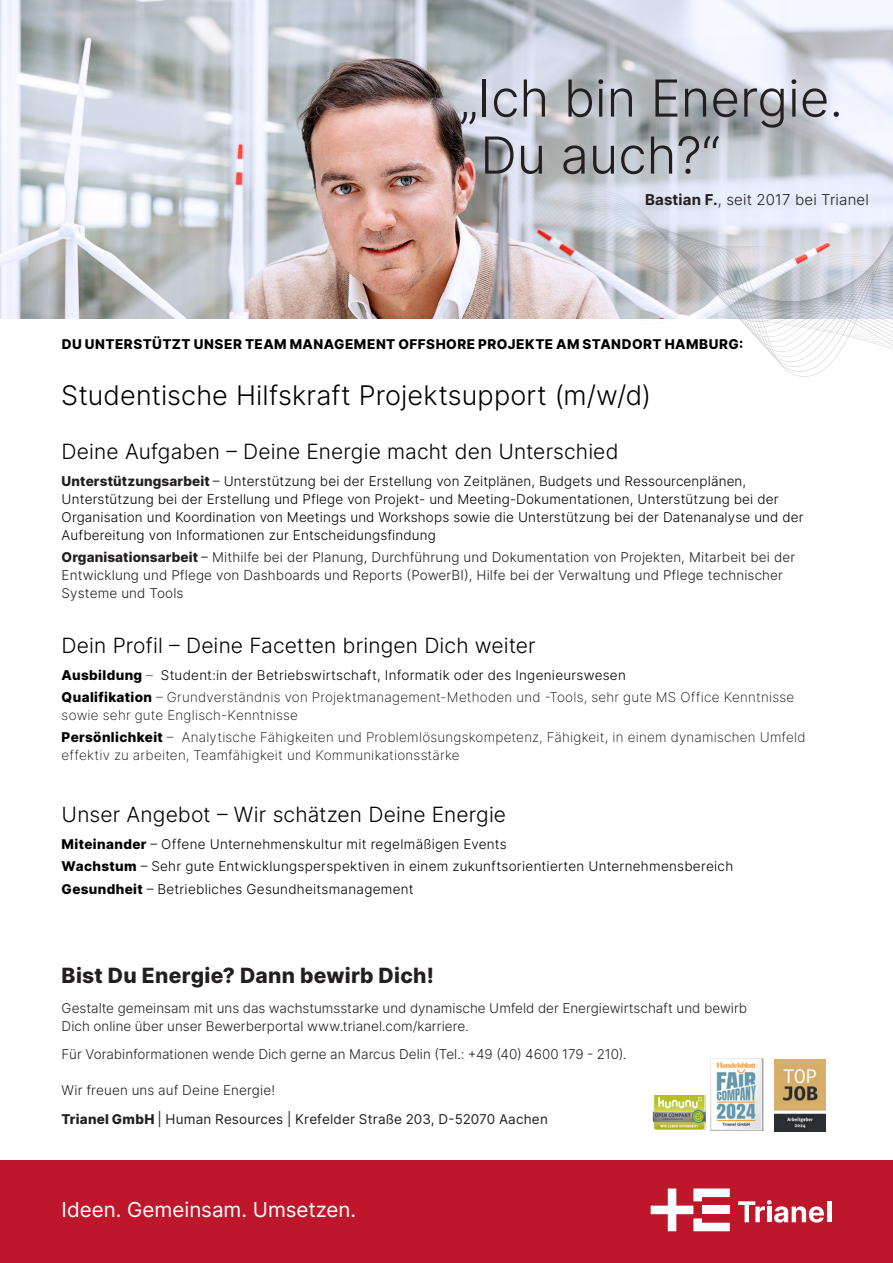
<style>
.page{position:relative;width:893px;height:1263px;background:#fff}
.page>*{position:absolute;margin:0;border:0;box-sizing:border-box;transform-origin:0 0}
.t1{font:300 51px "Inter";color:#231f20}
.t2{font:300 27px "Inter";letter-spacing:.005em;color:#000}
.t3{font:300 21px "Inter";letter-spacing:.005em;color:#000}
.t4{font:800 21px "Inter";letter-spacing:.015em;color:#231f20}
.t5{font:20.55px "Inter";color:#fff}
.t6{font:300 15px "Inter";letter-spacing:.01em;color:#231f20}
.t7{font:300 13.5px/18px "Inter";letter-spacing:.01em;color:#000}
.t8{font:300 13.5px/18px "Inter";letter-spacing:.005em;color:#231f20}
.t9{font:200 13.5px/18px "Inter";letter-spacing:.02em;color:#000}
.t10{font:800 13.5px "Inter";letter-spacing:.03em;color:#000}
.t11{font:13.5px "Inter";letter-spacing:.01em;color:#231f20}
.s1{font-weight:700}
.s2{font-weight:800;color:#231f20}
.s3{font-weight:800}
.s4{color:#000}
.s5{font-weight:200}
</style>
<div class="page">
<div style="left:0;top:1161px;width:893px;height:102px;background:#be172b"></div>
<img style="left:0;top:0;width:893px;height:319px">
<svg style="left:497px;top:159px;width:396px;height:199px"></svg>
<svg style="left:497px;top:165px;width:396px;height:6px;background:#c2c7ce"></svg>
<svg style="left:497px;top:173px;width:396px;height:4px;background:#c6cbd3"></svg>
<svg style="left:497px;top:177px;width:396px;height:4px;background:#cdd2dc"></svg>
<svg style="left:497px;top:181px;width:396px;height:4px;background:#d5dbe7"></svg>
<svg style="left:497px;top:185px;width:396px;height:4px;background:#dce1ee"></svg>
<svg style="left:497px;top:189px;width:396px;height:4px;background:#dee3f0"></svg>
<svg style="left:497px;top:193px;width:396px;height:5px;background:#dde2f0"></svg>
<svg style="left:497px;top:198px;width:396px;height:4px;background:#dadfec"></svg>
<svg style="left:497px;top:202px;width:396px;height:4px;background:#d8dde9"></svg>
<svg style="left:497px;top:206px;width:396px;height:150px"></svg>
<svg style="left:651px;top:1188px;width:79px;height:43px"></svg>
<svg style="left:738px;top:1200px;width:86px;height:22px"></svg>
<hr style="left:827px;top:1201px;width:4px;height:21px;background:#fff">
<img style="left:652px;top:1095px;width:53px;height:35px">
<img style="left:774px;top:1059px;width:51px;height:72px">
<img style="left:711px;top:1059px;width:52px;height:72px">
<p class="t1" style="left:460px;top:61px;width:385px">„Ich bin Energie.</p>
<p class="t1" style="left:480px;top:118px;width:241px">Du auch?“</p>
<p class="t6" style="left:645px;top:188px;width:225px"><span class="s1">Bastian F.</span>, seit 2017 bei Trianel</p>
<p class="t10" style="left:62px;top:334px;width:683px">DU UNTERSTÜTZT UNSER TEAM MANAGEMENT OFFSHORE PROJEKTE AM STANDORT HAMBURG:</p>
<p class="t2" style="left:61px;top:376px;width:592px">Studentische Hilfskraft Projektsupport (m/w/d)</p>
<p class="t3" style="left:62px;top:436px;width:558px">Deine Aufgaben – Deine Energie macht den Unterschied</p>
<p class="t7" style="left:62px;top:471px;width:744px"><span class="s2">Unterstützungsarbeit</span> – Unterstützung bei der Erstellung von Zeitplänen, Budgets und Ressourcenplänen, Unterstützung bei der Erstellung und Pflege von Projekt- und Meeting-Dokumentationen, Unterstützung bei der Organisation und Koordination von Meetings und Workshops sowie die Unterstützung bei der Datenanalyse und der Aufbereitung von Informationen zur Entscheidungsfindung</p>
<p class="t8" style="left:62px;top:548px;width:735px"><span class="s3">Organisationsarbeit</span> <span class="s4">–</span> Mithilfe bei der Planung, Durchführung und Dokumentation von Projekten, Mitarbeit bei der<br>Entwicklung und Pflege von Dashboards und Reports (PowerBI), Hilfe bei der Verwaltung und Pflege technischer<br>Systeme und Tools</p>
<p class="t3" style="left:62px;top:630px;width:476px">Dein Profil – Deine Facetten bringen Dich weiter</p>
<p class="t7" style="left:62px;top:665px;width:566px"><span class="s3">Ausbildung</span> <span class="s5">–</span> Student:in der Betriebswirtschaft, Informatik oder des Ingenieurswesen</p>
<p class="t9" style="left:62px;top:688px;width:734px"><span class="s3">Qualifikation</span> – Grundverständnis von Projektmanagement-Methoden und -Tools, sehr gute MS Office Kenntnisse sowie sehr gute Englisch-Kenntnisse</p>
<p class="t9" style="left:62px;top:728px;width:745px"><span class="s3">Persönlichkeit</span> – Analytische Fähigkeiten und Problemlösungskompetenz, Fähigkeit, in einem dynamischen Umfeld effektiv zu arbeiten, Teamfähigkeit und Kommunikationsstärke</p>
<p class="t3" style="left:62px;top:799px;width:446px">Unser Angebot – Wir schätzen Deine Energie</p>
<p class="t7" style="left:62px;top:835px;width:447px"><span class="s3">Miteinander</span> – Offene Unternehmenskultur mit regelmäßigen Events</p>
<p class="t7" style="left:62px;top:857px;width:673px"><span class="s3">Wachstum</span> – Sehr gute Entwicklungsperspektiven in einem zukunftsorientierten Unternehmensbereich</p>
<p class="t7" style="left:62px;top:879px;width:353px"><span class="s3">Gesundheit</span> – Betriebliches Gesundheitsmanagement</p>
<p class="t4" style="left:62px;top:960px;width:374px">Bist Du Energie? Dann bewirb Dich!</p>
<p class="t8" style="left:62px;top:998px;width:687px">Gestalte gemeinsam mit uns das wachstumsstarke und dynamische Umfeld der Energiewirtschaft und bewirb<br>Dich online über unser Bewerberportal www.trianel.com/karriere.</p>
<p class="t8" style="left:62px;top:1045px;width:566px">Für Vorabinformationen wende Dich gerne an Marcus Delin (Tel.: +49 (40) 4600 179 - 210).</p>
<p class="t8" style="left:62px;top:1081px;width:215px">Wir freuen uns auf Deine Energie!</p>
<p class="t11" style="left:62px;top:1109px;width:488px"><span class="s3">Trianel GmbH</span> | Human Resources | Krefelder Straße 203, D-52070 Aachen</p>
<p class="t5" style="left:62px;top:1194px;width:296px">Ideen. Gemeinsam. Umsetzen.</p>
</div>
